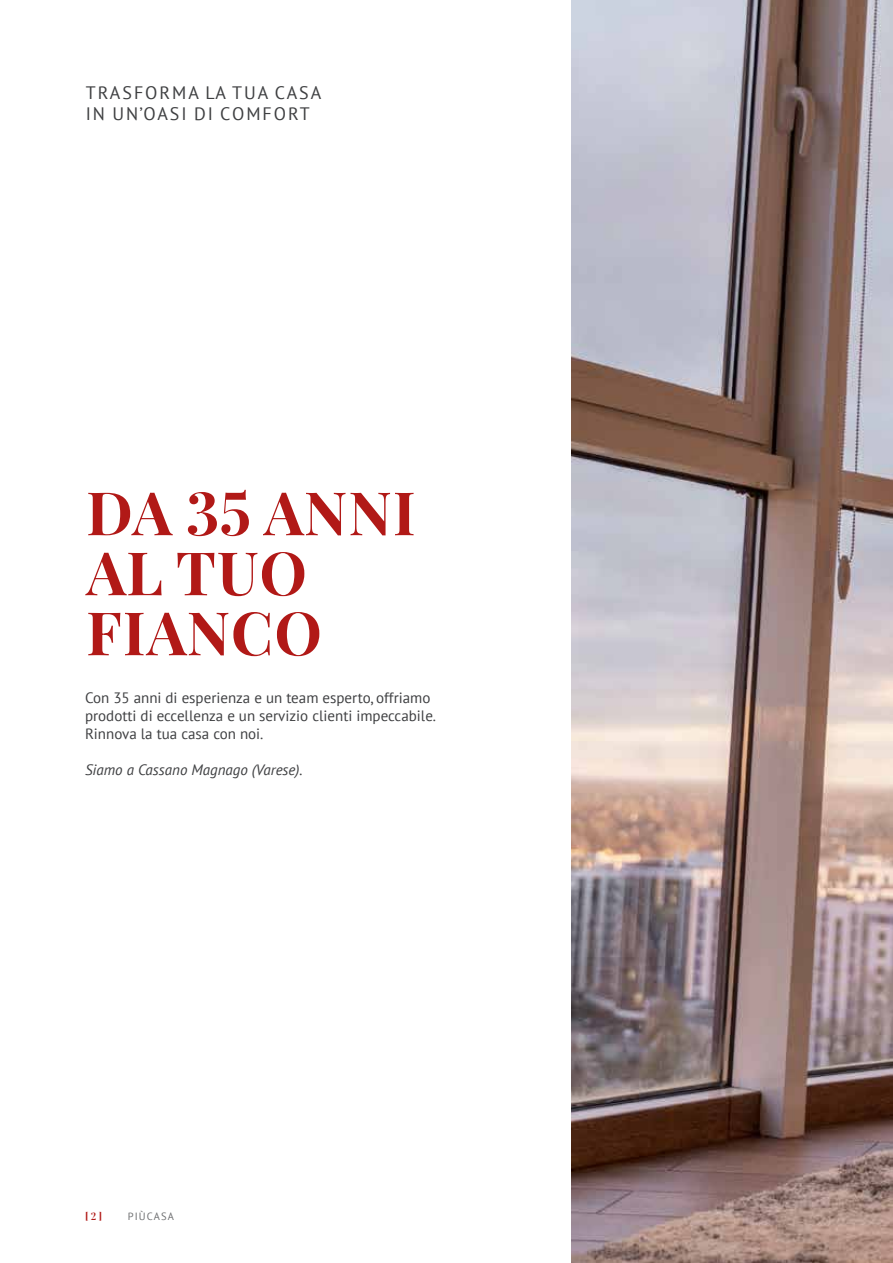
<style>
.page{position:relative;width:893px;height:1263px;background:#fff}
.page>*{position:absolute;margin:0;border:0;box-sizing:border-box;transform-origin:0 0}
.t1{font:700 60px/60px "Playfair Display";letter-spacing:.015em;color:#b11917}
.t2{font:18px/21px "PT Sans";letter-spacing:.11em;color:#3e3f41}
.t3{font:15px/18px "PT Sans";color:#3e3f41}
.t4{font:italic 15px "PT Sans";color:#3e3f41}
.t5{font:10.5px "PT Sans";letter-spacing:.11em;color:#6d6e70}
.t6{font:600 10.5px "Playfair Display";color:#b11917}
</style>
<div class="page">
<img style="left:572px;top:0;width:321px;height:1263px">
<p class="t2" style="left:86px;top:81px;width:237px">TRASFORMA LA TUA CASA<br>IN UN’OASI DI COMFORT</p>
<h1 class="t1" style="left:86px;top:478px;width:331px">DA 35 ANNI<br>AL TUO<br>FIANCO</h1>
<p class="t3" style="left:85px;top:688px;width:353px">Con 35 anni di esperienza e un team esperto, offriamo prodotti di eccellenza e un servizio clienti impeccabile.<br>Rinnova la tua casa con noi.</p>
<p class="t4" style="left:85px;top:760px;width:219px">Siamo a Cassano Magnago (Varese).</p>
<p class="t6" style="left:85px;top:1208px;width:19px">[ 2 ]</p>
<p class="t5" style="left:128px;top:1210px;width:48px">PIÙCASA</p>
</div>
